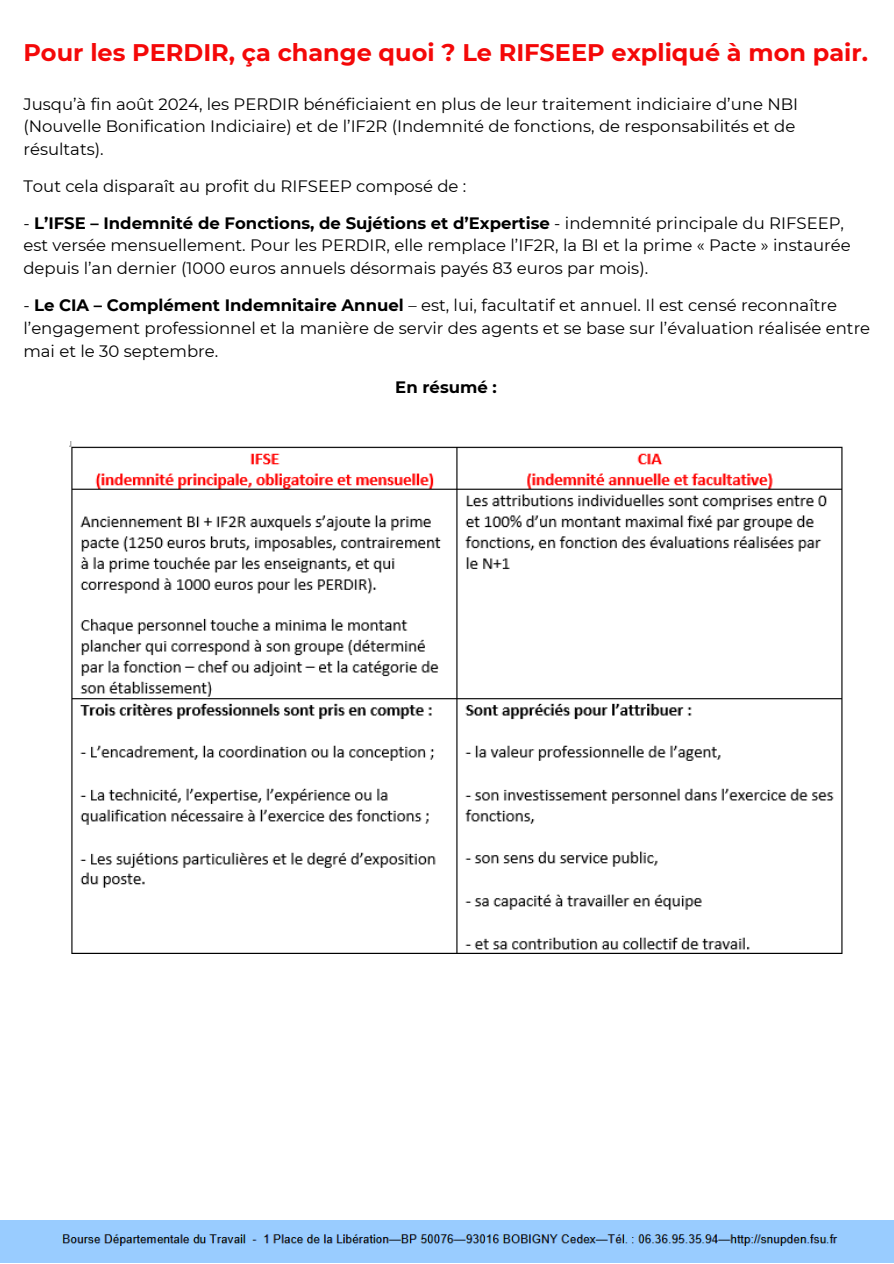
<style>
.page{position:relative;width:894px;height:1264px;background:#fff}
.page>*{position:absolute;margin:0;border:0;box-sizing:border-box;transform-origin:0 0}
.t1{font:700 24px "Montserrat";color:#f40808}
.t2{font:16.5px/22.8px "Montserrat";color:#000}
.t3{font:700 16.5px "Montserrat";color:#000}
.s1{font-weight:700}
</style>
<div class="page">
<img style="left:0;top:1220px;width:893px;height:42px">
<img style="left:69px;top:441px;width:774px;height:512px">
<p class="t1" style="left:23px;top:37px;width:845px">Pour les PERDIR, ça change quoi ? Le RIFSEEP expliqué à mon pair.</p>
<p class="t2" style="left:23px;top:92px;width:776px">Jusqu’à fin août 2024, les PERDIR bénéficiaient en plus de leur traitement indiciaire d’une NBI (Nouvelle Bonification Indiciaire) et de l’IF2R (Indemnité de fonctions, de responsabilités et de résultats).</p>
<p class="t2" style="left:23px;top:175px;width:444px">Tout cela disparaît au profit du RIFSEEP composé de :</p>
<h2 class="t2" style="left:23px;top:211px;width:828px">- <span class="s1">L’IFSE – Indemnité de Fonctions, de Sujétions et d’Expertise</span> - indemnité principale du RIFSEEP, est versée mensuellement. Pour les PERDIR, elle remplace l’IF2R, la BI et la prime « Pacte » instaurée depuis l’an dernier (1000 euros annuels désormais payés 83 euros par mois).</h2>
<p class="t2" style="left:23px;top:294px;width:848px">- <span class="s1">Le CIA – Complément Indemnitaire Annuel</span> – est, lui, facultatif et annuel. Il est censé reconnaître l’engagement professionnel et la manière de servir des agents et se base sur l’évaluation réalisée entre mai et le 30 septembre.</p>
<p class="t3" style="left:395px;top:377px;width:103px">En résumé :</p>
</div>
